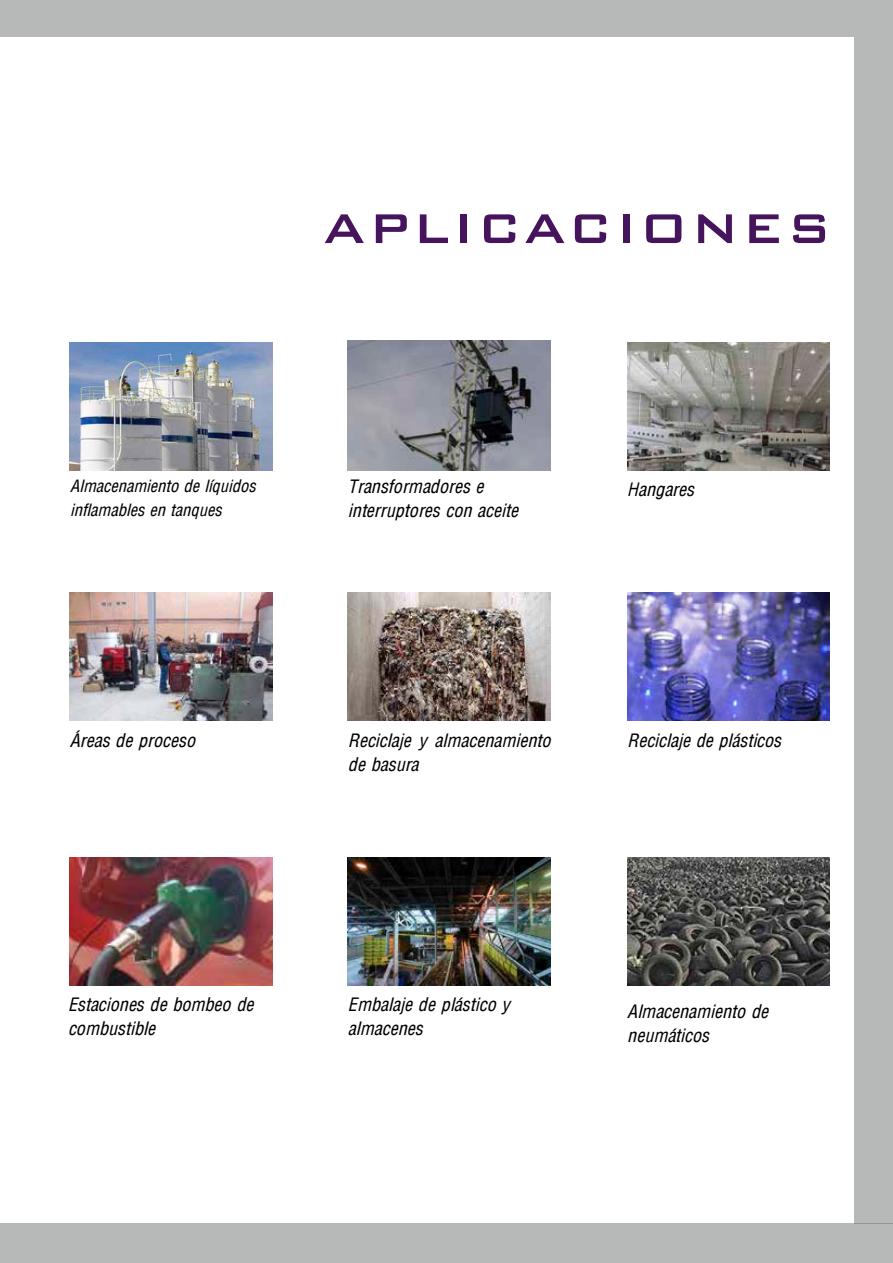
<style>
.page{position:relative;width:893px;height:1263px;background:#fff}
.page>*{position:absolute;margin:0;border:0;box-sizing:border-box;transform-origin:0 0}
.t1{font:500 55.5px "Bank Gothic BT";letter-spacing:.05em;color:#46145d}
.t2{font:italic condensed 18px/24px "Arena";color:#000}
.t3{font:italic condensed 16.5px/24px "Arena";color:#000}
</style>
<div class="page">
<div style="left:0;top:0;width:893px;height:37px;background:#b7b8b8"></div>
<div style="left:0;top:1224px;width:893px;height:39px;background:#b7b8b8"></div>
<div style="left:855px;top:37px;width:38px;height:1187px;background:#b7b8b8"></div>
<img style="left:70px;top:343px;width:202px;height:127px">
<img style="left:627px;top:343px;width:203px;height:127px">
<img style="left:70px;top:593px;width:202px;height:127px">
<img style="left:348px;top:858px;width:203px;height:127px">
<img style="left:627px;top:593px;width:203px;height:127px">
<img style="left:70px;top:858px;width:202px;height:127px">
<img style="left:348px;top:593px;width:203px;height:127px">
<img style="left:627px;top:858px;width:203px;height:127px">
<img style="left:348px;top:340px;width:203px;height:130px">
<h1 class="t1" style="left:323px;top:198px;width:510px">APLICACIONES</h1>
<p class="t3" style="left:70px;top:474px;width:187px">Almacenamiento de líquidos inflamables en tanques</p>
<p class="t2" style="left:70px;top:729px;width:127px">Áreas de proceso</p>
<p class="t2" style="left:68px;top:992px;width:187px">Estaciones de bombeo de combustible</p>
<p class="t2" style="left:348px;top:475px;width:137px">Transformadores e</p>
<p class="t2" style="left:627px;top:478px;width:68px">Hangares</p>
<p class="t2" style="left:348px;top:499px;width:172px">interruptores con aceite</p>
<p class="t2" style="left:348px;top:729px;width:204px">Reciclaje y almacenamiento de basura</p>
<p class="t2" style="left:627px;top:729px;width:155px">Reciclaje de plásticos</p>
<p class="t2" style="left:348px;top:992px;width:163px">Embalaje de plástico y almacenes</p>
<p class="t2" style="left:627px;top:999px;width:142px">Almacenamiento de neumáticos</p>
</div>
